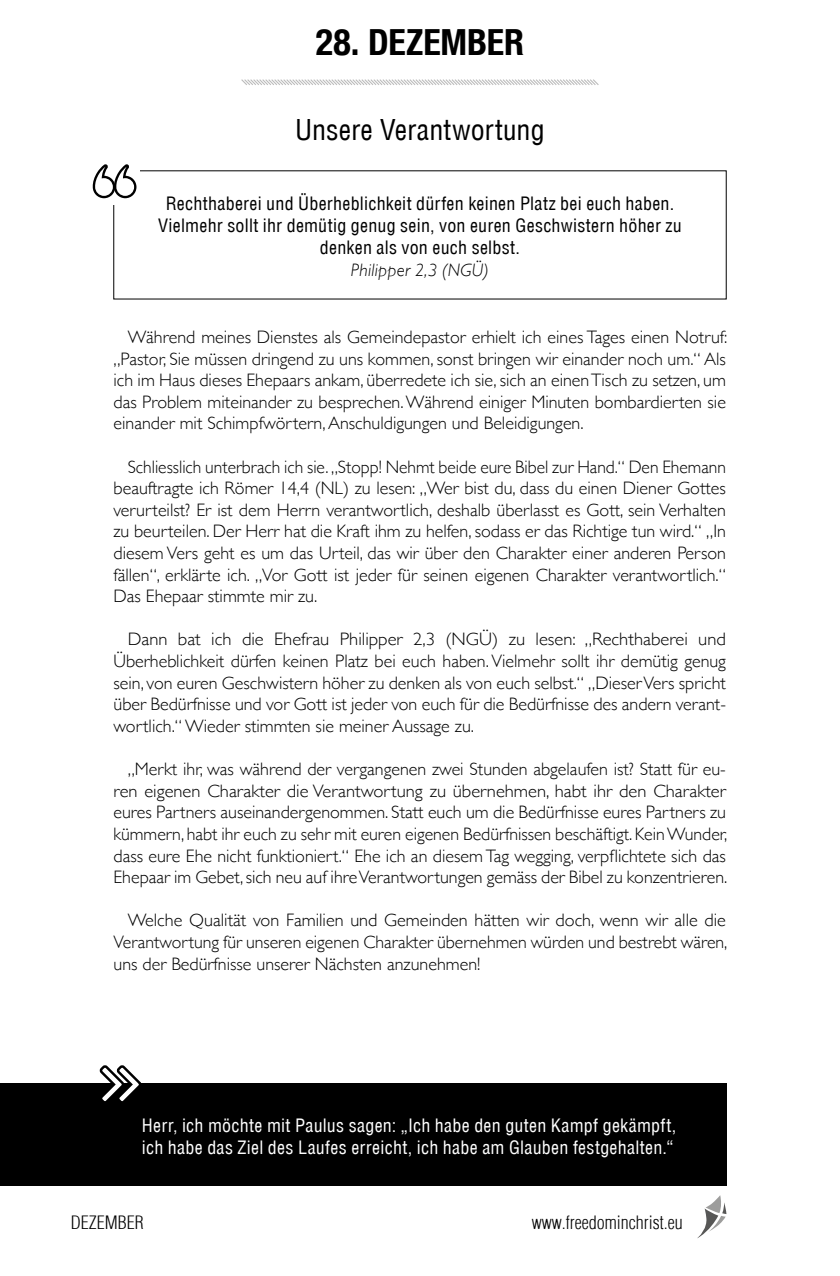
<style>
.page{position:relative;width:840px;height:1276px;background:#fff}
.page>*{position:absolute;margin:0;border:0;box-sizing:border-box;transform-origin:0 0}
.t1{font:700 condensed 36px "Helvetica Neue";letter-spacing:-.005em;color:#000}
.t2{font:condensed 28px "Helvetica";color:#000}
.t3{font:300 18px/21.6px "Gill Sans";color:#000;text-align:justify}
.t4{font:condensed 18px/22px "Helvetica";letter-spacing:.015em;color:#000;text-align:center}
.t5{font:condensed 18px/22px "Helvetica";letter-spacing:.015em;color:#fff}
.t6{font:300 condensed 18px "Helvetica";color:#000}
.t7{font:italic 300 18px "Gill Sans";letter-spacing:.01em;color:#000}
</style>
<div class="page">
<svg style="left:697px;top:1195px;width:29px;height:43px"></svg>
<svg style="left:241px;top:79px;width:358px;height:6px"></svg>
<div style="left:0;top:1083px;width:726px;height:102px;background:#000"></div>
<svg style="left:99px;top:1065px;width:42px;height:37px"></svg>
<svg style="left:93px;top:164px;width:43px;height:34px"></svg>
<h1 class="t1" style="left:315px;top:20px;width:210px">28. DEZEMBER</h1>
<h2 class="t2" style="left:295px;top:113px;width:251px">Unsere Verantwortung</h2>
<p class="t4" style="left:158px;top:192px;width:525px">Rechthaberei und Überheblichkeit dürfen keinen Platz bei euch haben.<br>Vielmehr sollt ihr demütig genug sein, von euren Geschwistern höher zu denken als von euch selbst.</p>
<p class="t7" style="left:351px;top:260px;width:139px">Philipper 2,3 (NGÜ)</p>
<p class="t3" style="left:113px;top:325px;width:615px;text-indent:14px">Während meines Dienstes als Gemeindepastor erhielt ich eines Tages einen Notruf: „Pastor, Sie müssen dringend zu uns kommen, sonst bringen wir einander noch um.“ Als ich im Haus dieses Ehepaars ankam, überredete ich sie, sich an einen Tisch zu setzen, um das Problem miteinander zu besprechen. Während einiger Minuten bombardierten sie einander mit Schimpfwörtern, Anschuldigungen und Beleidigungen.</p>
<p class="t3" style="left:113px;top:455px;width:613px;text-indent:14px">Schliesslich unterbrach ich sie. „Stopp! Nehmt beide eure Bibel zur Hand.“ Den Ehemann beauftragte ich Römer 14,4 (NL) zu lesen: „Wer bist du, dass du einen Diener Gottes verurteilst? Er ist dem Herrn verantwortlich, deshalb überlasst es Gott, sein Verhalten zu beurteilen. Der Herr hat die Kraft ihm zu helfen, sodass er das Richtige tun wird.“ „In diesem Vers geht es um das Urteil, das wir über den Charakter einer anderen Person fällen“, erklärte ich. „Vor Gott ist jeder für seinen eigenen Charakter verantwortlich.“ Das Ehepaar stimmte mir zu.</p>
<p class="t3" style="left:113px;top:628px;width:613px;text-indent:14px">Dann bat ich die Ehefrau Philipper 2,3 (NGÜ) zu lesen: „Rechthaberei und Überheblichkeit dürfen keinen Platz bei euch haben. Vielmehr sollt ihr demütig genug sein, von euren Geschwistern höher zu denken als von euch selbst.“ „Dieser Vers spricht über Bedürfnisse und vor Gott ist jeder von euch für die Bedürfnisse des andern verant&shy;wortlich.“ Wieder stimmten sie meiner Aussage zu.</p>
<p class="t3" style="left:113px;top:757px;width:615px;text-indent:14px">„Merkt ihr, was während der vergangenen zwei Stunden abgelaufen ist? Statt für eu&shy;ren eigenen Charakter die Verantwortung zu übernehmen, habt ihr den Charakter eures Partners auseinandergenommen. Statt euch um die Bedürfnisse eures Partners zu kümmern, habt ihr euch zu sehr mit euren eigenen Bedürfnissen beschäftigt. Kein Wunder, dass eure Ehe nicht funktioniert.“ Ehe ich an diesem Tag wegging, verpflichtete sich das Ehepaar im Gebet, sich neu auf ihre Verantwortungen gemäss der Bibel zu konzentrieren.</p>
<p class="t3" style="left:113px;top:909px;width:615px;text-indent:14px">Welche Qualität von Familien und Gemeinden hätten wir doch, wenn wir alle die Verantwortung für unseren eigenen Charakter übernehmen würden und bestrebt wären, uns der Bedürfnisse unserer Nächsten anzunehmen!</p>
<p class="t5" style="left:142px;top:1114px;width:535px">Herr, ich möchte mit Paulus sagen: „Ich habe den guten Kampf gekämpft, ich habe das Ziel des Laufes erreicht, ich habe am Glauben festgehalten.“</p>
<p class="t6" style="left:71px;top:1211px;width:74px">DEZEMBER</p>
<p class="t6" style="left:531px;top:1211px;width:152px">www.freedominchrist.eu</p>
</div>
